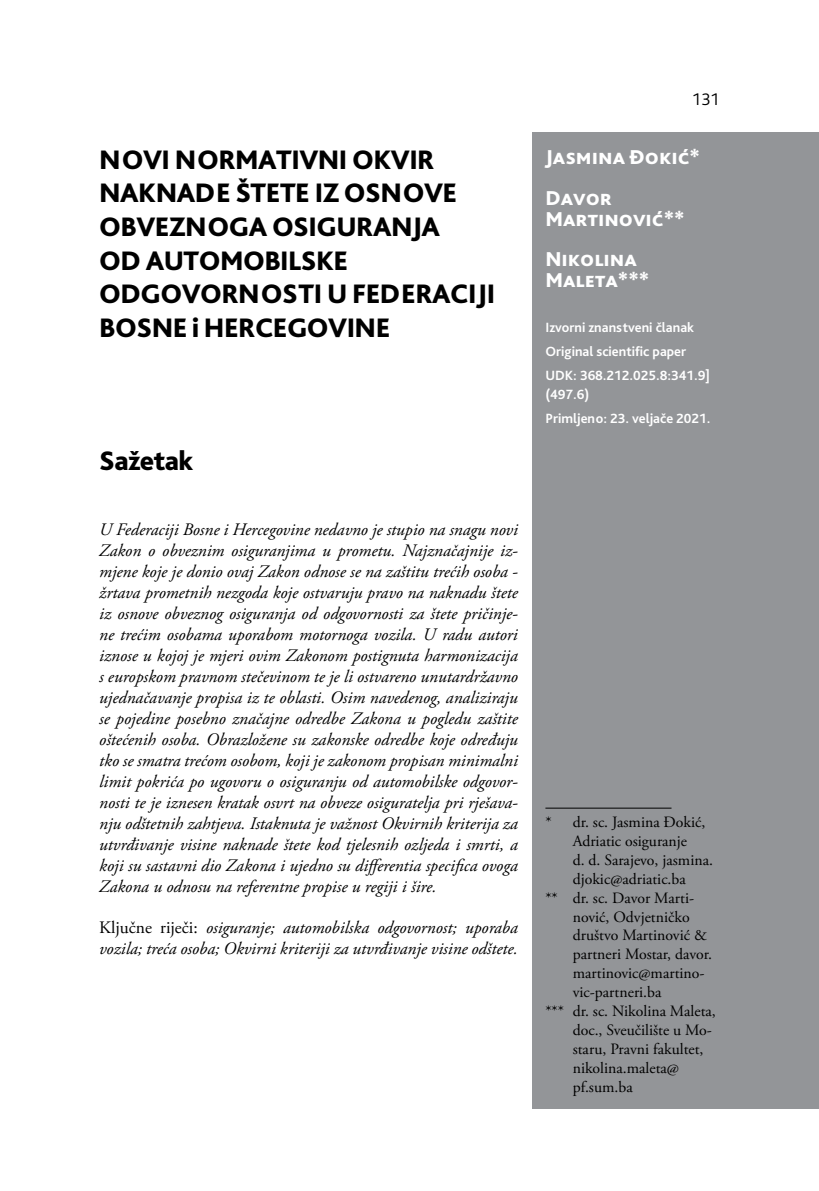
<style>
.page{position:relative;width:819px;height:1191px;background:#fff}
.page>*{position:absolute;margin:0;border:0;box-sizing:border-box;transform-origin:0 0}
.t1{font:800 28px/33.6px "Bliss Pro";letter-spacing:-.02em;color:#000}
.t2{font:800 21px/40.8px "Bliss Pro";color:#fff}
.t3{font:italic 17.5px/21px "Adobe Garamond Pro";color:#000;text-align:justify}
.t4{font:300 17.5px "Bliss Pro";color:#000}
.t5{font:15.75px "Adobe Garamond Pro";color:#000}
.t6{font:700 14px/24.2px "Bliss Pro";color:#fff}
.s1{font-style:normal}
</style>
<div class="page">
<div style="left:532px;top:132px;width:287px;height:977px;background:#939598"></div>
<hr style="left:545px;top:807px;width:126px;height:1px;background:#000">
<h1 class="t1" style="left:99px;top:142px;width:397px">NOVI NORMATIVNI OKVIR<br>NAKNADE ŠTETE IZ OSNOVE<br>OBVEZNOGA OSIGURANJA<br>OD AUTOMOBILSKE<br>ODGOVORNOSTI U FEDERACIJI<br>BOSNE i HERCEGOVINE</h1>
<h1 class="t1" style="left:99px;top:443px;width:96px">Sažetak</h1>
<p class="t3" style="left:99px;top:520px;width:420px">U Federaciji Bosne i Hercegovine nedavno je stupio na snagu novi Zakon o obveznim osiguranjima u prometu. Najznačajnije iz&shy;mjene koje je donio ovaj Zakon odnose se na zaštitu trećih osoba - žrtava prometnih nezgoda koje ostvaruju pravo na naknadu štete iz osnove obveznog osiguranja od odgovornosti za štete pričinje&shy;ne trećim osobama uporabom motornoga vozila. U radu autori iznose u kojoj je mjeri ovim Zakonom postignuta harmonizacija s europskom pravnom stečevinom te je li ostvareno unutardržavno ujednačavanje propisa iz te oblasti. Osim navedenog, analiziraju se pojedine posebno značajne odredbe Zakona u pogledu zaštite oštećenih osoba. Obrazložene su zakonske odredbe koje određuju tko se smatra trećom osobom, koji je zakonom propisan minimalni limit pokrića po ugovoru o osiguranju od automobilske odgovor&shy;nosti te je iznesen kratak osvrt na obveze osiguratelja pri rješava&shy;nju odštetnih zahtjeva. Istaknuta je važnost Okvirnih kriterija za utvrđivanje visine naknade štete kod tjelesnih ozljeda i smrti, a koji su sastavni dio Zakona i ujedno su differentia specifica ovoga Zakona u odnosu na referentne propise u regiji i šire.</p>
<p class="t3" style="left:99px;top:917px;width:420px"><span class="s1">Ključne riječi:</span> osiguranje; automobilska odgovornost; uporaba vozila; treća osoba; Okvirni kriteriji za utvrđivanje visine odštete.</p>
<p class="t4" style="left:692px;top:88px;width:29px">131</p>
<p class="t2" style="left:545px;top:136px;width:156px">Jasmina Đokić*<br>Davor</p>
<p class="t2" style="left:545px;top:198px;width:141px">Martinović**<br>Nikolina</p>
<p class="t2" style="left:545px;top:260px;width:105px">Maleta***</p>
<p class="t6" style="left:545px;top:314px;width:166px">Izvorni znanstveni članak<br>Original scientific paper<br>UDK: 368.212.025.8:341.9]</p>
<p class="t6" style="left:545px;top:382px;width:167px">(497.6)<br>Primljeno: 23. veljače 2021.</p>
<p class="t5" style="left:545px;top:812px;width:161px">* dr. sc. Jasmina Đokić,</p>
<p class="t5" style="left:572px;top:831px;width:116px">Adriatic osiguranje</p>
<p class="t5" style="left:572px;top:850px;width:142px">d. d. Sarajevo, jasmina.</p>
<p class="t5" style="left:572px;top:869px;width:115px">djokic@adriatic.ba</p>
<p class="t5" style="left:545px;top:888px;width:150px">** dr. sc. Davor Marti-</p>
<p class="t5" style="left:572px;top:907px;width:118px">nović, Odvjetničko</p>
<p class="t5" style="left:572px;top:926px;width:136px">društvo Martinović &amp;</p>
<p class="t5" style="left:572px;top:945px;width:141px">partneri Mostar, davor.</p>
<p class="t5" style="left:572px;top:963px;width:133px">martinovic@martino-</p>
<p class="t5" style="left:572px;top:982px;width:90px">vic-partneri.ba</p>
<p class="t5" style="left:545px;top:1001px;width:172px">*** dr. sc. Nikolina Maleta,</p>
<p class="t5" style="left:572px;top:1020px;width:141px">doc., Sveučilište u Mo-</p>
<p class="t5" style="left:572px;top:1039px;width:132px">staru, Pravni fakultet,</p>
<p class="t5" style="left:572px;top:1058px;width:108px">nikolina.maleta@</p>
<p class="t5" style="left:572px;top:1077px;width:61px">pf.sum.ba</p>
</div>
